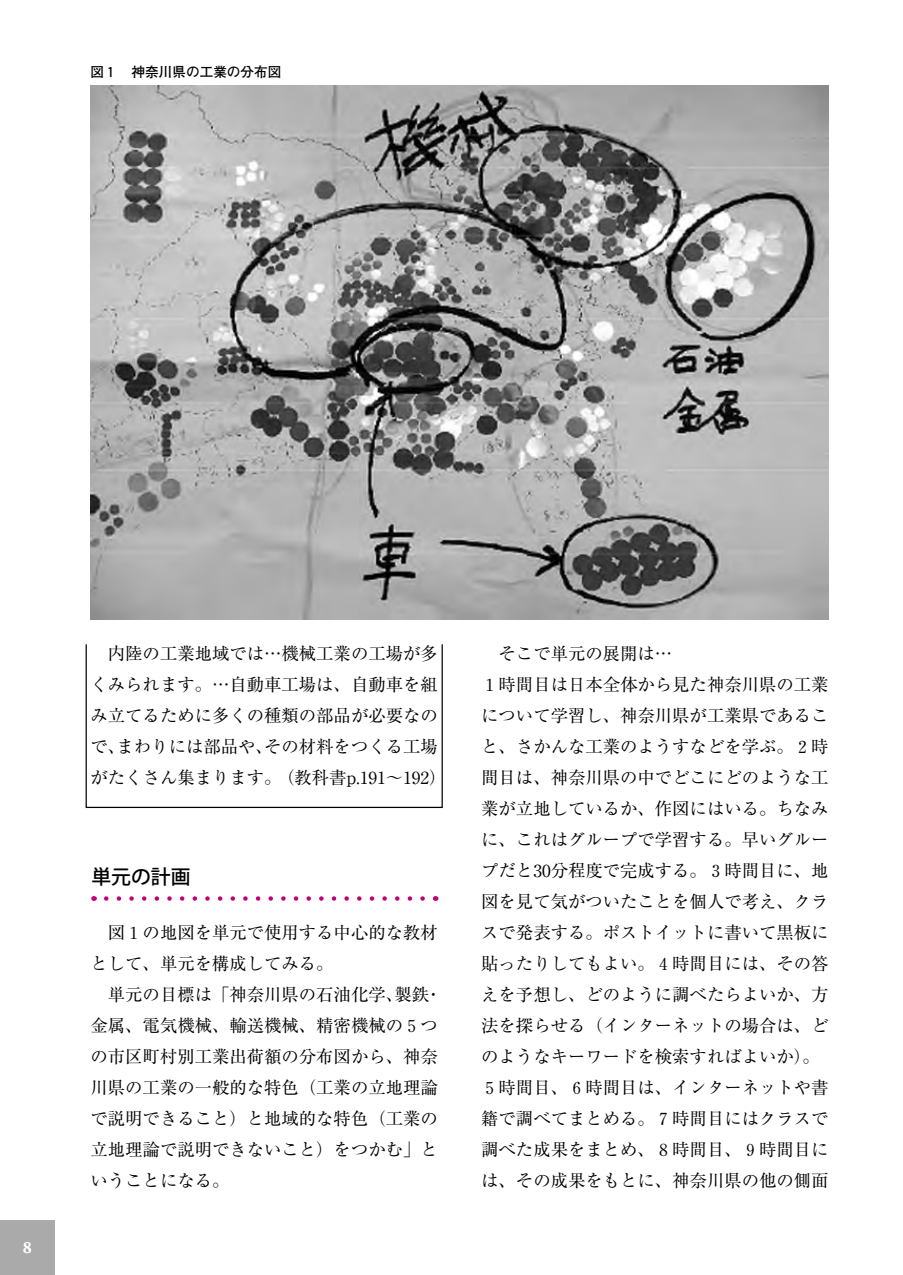
<style>
.page{position:relative;width:903px;height:1275px;background:#fff}
.page>*{position:absolute;margin:0;border:0;box-sizing:border-box;transform-origin:0 0}
.t1{font:500 19.78px "Koz Go Std";color:#000}
.t2{font:17.32px/31px "Ryumin";color:#000}
.t3{font:700 17.32px "Adobe Garamond";color:#fff}
.t4{font:700 13.65px "Futo Go B101";color:#000}
</style>
<div class="page">
<div style="left:0;top:1220px;width:55px;height:55px;background:#aaa"></div>
<div style="left:86px;top:644px;width:357px;height:164px;border:1px solid #000"></div>
<svg style="left:94px;top:896px;width:342px;height:5px"></svg>
<img style="left:91px;top:86px;width:737px;height:533px">
<p class="t4" style="left:91px;top:63px;width:192px">図１　神奈川県の工業の分布図</p>
<p class="t3" style="left:23px;top:1238px;width:11px">8</p>
<p class="t2" style="left:91px;top:637px;width:357px">　内陸の工業地域では…機械工業の工場が多くみられます。…自動車工場は、自動車を組み立てるために多くの種類の部品が必要なので、まわりには部品や、その材料をつくる工場がたくさん集まります。 （教科書p.191～192）</p>
<p class="t1" style="left:91px;top:864px;width:101px">単元の計画</p>
<p class="t2" style="left:91px;top:916px;width:353px">　図１の地図を単元で使用する中心的な教材として、単元を構成してみる。<br>　単元の目標は「神奈川県の石油化学、製鉄・金属、電気機械、輸送機械、精密機械の５つの市区町村別工業出荷額の分布図から、神奈川県の工業の一般的な特色（工業の立地理論で説明できること）と地域的な特色（工業の立地理論で説明できないこと）をつかむ」ということになる。</p>
<p class="t2" style="left:481px;top:637px;width:349px">　そこで単元の展開は…<br>１時間目は日本全体から見た神奈川県の工業について学習し、神奈川県が工業県であること、さかんな工業のようすなどを学ぶ。２時間目は、神奈川県の中でどこにどのような工業が立地しているか、作図にはいる。ちなみに、これはグループで学習する。早いグループだと30分程度で完成する。３時間目に、地図を見て気がついたことを個人で考え、クラスで発表する。ポストイットに書いて黒板に貼ったりしてもよい。４時間目には、その答えを予想し、どのように調べたらよいか、方法を探らせる（インターネットの場合は、どのようなキーワードを検索すればよいか）。<br>５時間目、６時間目は、インターネットや書籍で調べてまとめる。７時間目にはクラスで調べた成果をまとめ、８時間目、９時間目には、その成果をもとに、神奈川県の他の側面</p>
</div>
